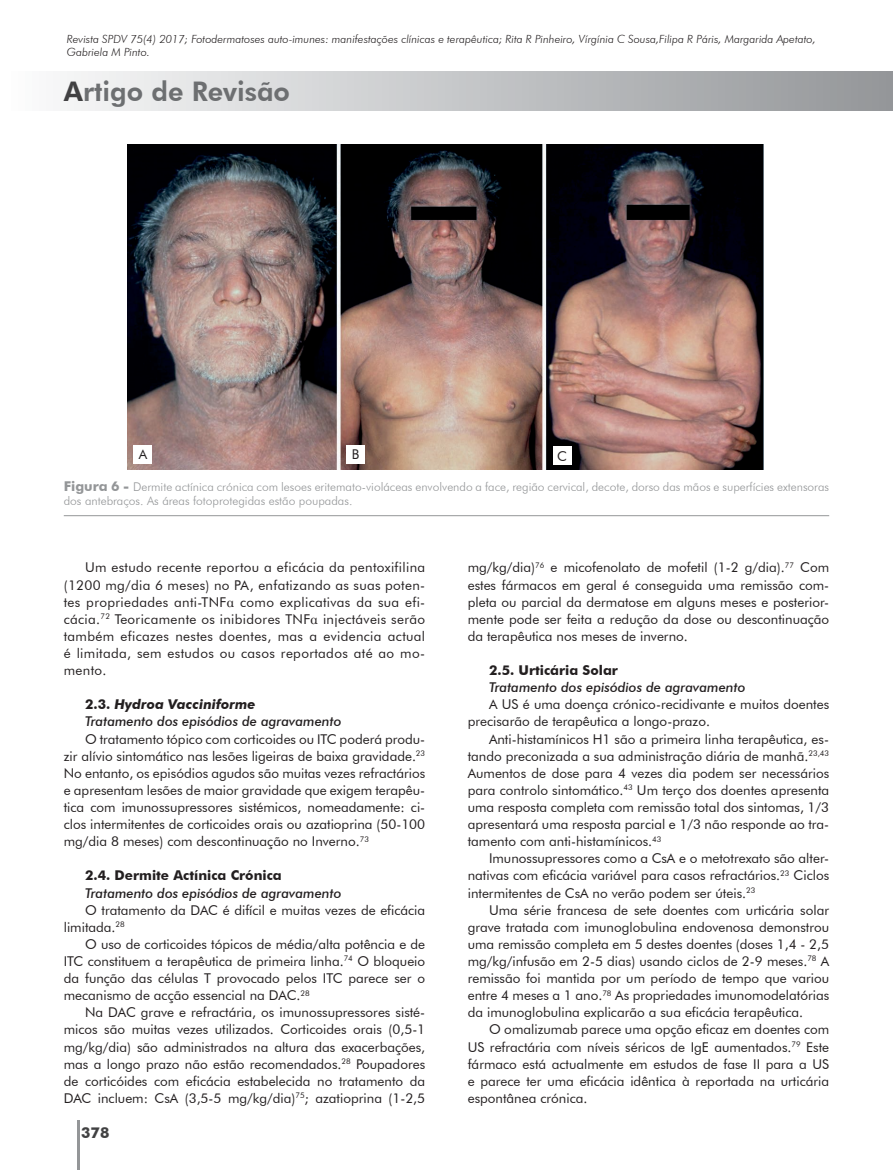
<style>
.page{position:relative;width:893px;height:1170px;background:#fff}
.page>*{position:absolute;margin:0;border:0;box-sizing:border-box;transform-origin:0 0}
.t1{font:800 27px "Futura BT";color:#6d6f71}
.t2{font:700 15px "Futura BT";color:#414142}
.t3{font:13.5px/17.1px "Futura BT";color:#231f20;text-align:justify}
.t4{font:italic 500 13.5px/17.1px "Futura BT";color:#231f20}
.t5{font:700 13.5px "Futura BT";color:#231f20}
.t6{font:300 12px/14.4px "Futura BT";color:#949698}
.t7{font:italic 300 11.25px/13.5px "Futura BT";color:#231f20}
.s1{color:#414142}
.s2{font-weight:700;font-size:13.5px}
.s3{font-family:"Century"}
.s4{font-weight:700;font-style:normal}
.s5{font-weight:700}
</style>
<div class="page">
<hr style="left:77px;top:1120px;width:3px;height:49px;background:#949698">
<div style="left:0;top:72px;width:893px;height:38px;background:linear-gradient(to right,#fdfdfd,#939598)"></div>
<hr style="left:64px;top:515px;width:765px;height:1px;background:#949698">
<img style="left:127px;top:145px;width:636px;height:324px">
<div style="left:134px;top:445px;width:18px;height:18px;background:#fff"></div>
<div style="left:346px;top:445px;width:19px;height:18px;background:#fff"></div>
<div style="left:553px;top:446px;width:18px;height:19px;background:#fff"></div>
<p class="t7" style="left:67px;top:32px;width:750px">Revista SPDV 75(4) 2017; Fotodermatoses auto-imunes: manifestações clínicas e terapêutica; Rita R Pinheiro, Vírgínia C Sousa,Filipa R Páris, Margarida Apetato,<br>Gabriela M Pinto.</p>
<h1 class="t1" style="left:64px;top:75px;width:228px"><span class="s1">A</span>rtigo de Revisão</h1>
<p class="t3" style="left:139px;top:446px;width:10px">A</p>
<p class="t3" style="left:352px;top:446px;width:9px">B</p>
<p class="t3" style="left:557px;top:447px;width:11px">C</p>
<p class="t6" style="left:64px;top:479px;width:767px"><span class="s2">Figura 6 -</span> Dermite actínica crónica com lesoes eritemato-violáceas envolvendo a face, região cervical, decote, dorso das mãos e superfícies extensoras dos antebraços. As áreas fotoprotegidas estão poupadas.</p>
<p class="t3" style="left:64px;top:559px;width:363px;text-indent:21px">Um estudo recente reportou a eficácia da pentoxifilina (1200 mg/dia 6 meses) no PA, enfatizando as suas poten&shy;tes propriedades anti-TNF<span class="s3">α</span> como explicativas da sua efi&shy;cácia.<sup>72</sup> Teoricamente os inibidores TNF<span class="s3">α</span> injectáveis serão também eficazes nestes doentes, mas a evidencia actual é limitada, sem estudos ou casos reportados até ao mo&shy;mento.</p>
<p class="t4" style="left:85px;top:695px;width:258px"><span class="s4">2.3.</span> <span class="s5">Hydroa Vacciniforme<br></span>Tratamento dos episódios de agravamento</p>
<p class="t3" style="left:64px;top:730px;width:363px;text-indent:21px">O tratamento tópico com corticoides ou ITC poderá produ&shy;zir alívio sintomático nas lesões ligeiras de baixa gravidade.<sup>23<br></sup>No entanto, os episódios agudos são muitas vezes refractários e apresentam lesões de maior gravidade que exigem terapêu&shy;tica com imunossupressores sistémicos, nomeadamente: ci&shy;clos intermitentes de corticoides orais ou azatioprina (50-100 mg/dia 8 meses) com descontinuação no Inverno.<sup>73</sup></p>
<p class="t5" style="left:85px;top:867px;width:198px">2.4. Dermite Actínica Crónica</p>
<p class="t4" style="left:85px;top:884px;width:258px">Tratamento dos episódios de agravamento</p>
<p class="t3" style="left:64px;top:901px;width:363px;text-indent:21px">O tratamento da DAC é difícil e muitas vezes de eficácia limitada.<sup>28</sup></p>
<p class="t3" style="left:64px;top:935px;width:363px;text-indent:21px">O uso de corticoides tópicos de média/alta potência e de ITC constituem a terapêutica de primeira linha.<sup>74</sup> O bloqueio da função das células T provocado pelos ITC parece ser o mecanismo de acção essencial na DAC.<sup>28</sup></p>
<p class="t3" style="left:64px;top:1003px;width:363px;text-indent:21px">Na DAC grave e refractária, os imunossupressores sisté&shy;micos são muitas vezes utilizados. Corticoides orais (0,5-1 mg/kg/dia) são administrados na altura das exacerbações, mas a longo prazo não estão recomendados.<sup>28</sup> Poupadores de corticóides com eficácia estabelecida no tratamento da DAC incluem: CsA (3,5-5 mg/kg/dia)<sup>75</sup>; azatioprina (1-2,5</p>
<p class="t2" style="left:81px;top:1123px;width:30px">378</p>
<p class="t3" style="left:468px;top:559px;width:363px">mg/kg/dia)<sup>76</sup> e micofenolato de mofetil (1-2 g/dia).<sup>77</sup> Com estes fármacos em geral é conseguida uma remissão com&shy;pleta ou parcial da dermatose em alguns meses e posterior&shy;mente pode ser feita a redução da dose ou descontinuação da terapêutica nos meses de inverno.</p>
<p class="t5" style="left:489px;top:662px;width:130px">2.5. Urticária Solar</p>
<p class="t4" style="left:489px;top:678px;width:258px">Tratamento dos episódios de agravamento</p>
<p class="t3" style="left:468px;top:695px;width:363px;text-indent:21px">A US é uma doença crónico-recidivante e muitos doentes precisarão de terapêutica a longo-prazo.</p>
<p class="t3" style="left:468px;top:730px;width:363px;text-indent:21px">Anti-histamínicos H1 são a primeira linha terapêutica, es&shy;tando preconizada a sua administração diária de manhã.<sup>23,43<br></sup>Aumentos de dose para 4 vezes dia podem ser necessários para controlo sintomático.<sup>43</sup> Um terço dos doentes apresenta uma resposta completa com remissão total dos sintomas, 1/3 apresentará uma resposta parcial e 1/3 não responde ao tra&shy;tamento com anti-histamínicos.<sup>43</sup></p>
<p class="t3" style="left:468px;top:849px;width:363px;text-indent:21px">Imunossupressores como a CsA e o metotrexato são alter&shy;nativas com eficácia variável para casos refractários.<sup>23</sup> Ciclos intermitentes de CsA no verão podem ser úteis.<sup>23</sup></p>
<p class="t3" style="left:468px;top:901px;width:363px;text-indent:21px">Uma série francesa de sete doentes com urticária solar grave tratada com imunoglobulina endovenosa demonstrou uma remissão completa em 5 destes doentes (doses 1,4 - 2,5 mg/kg/infusão em 2-5 dias) usando ciclos de 2-9 meses.<sup>78</sup> A remissão foi mantida por um período de tempo que variou entre 4 meses a 1 ano.<sup>78</sup> As propriedades imunomodelatórias da imunoglobulina explicarão a sua eficácia terapêutica.</p>
<p class="t3" style="left:468px;top:1020px;width:363px;text-indent:21px">O omalizumab parece uma opção eficaz em doentes com US refractária com níveis séricos de IgE aumentados.<sup>79</sup> Este fármaco está actualmente em estudos de fase II para a US e parece ter uma eficácia idêntica à reportada na urticária espontânea crónica.</p>
</div>
